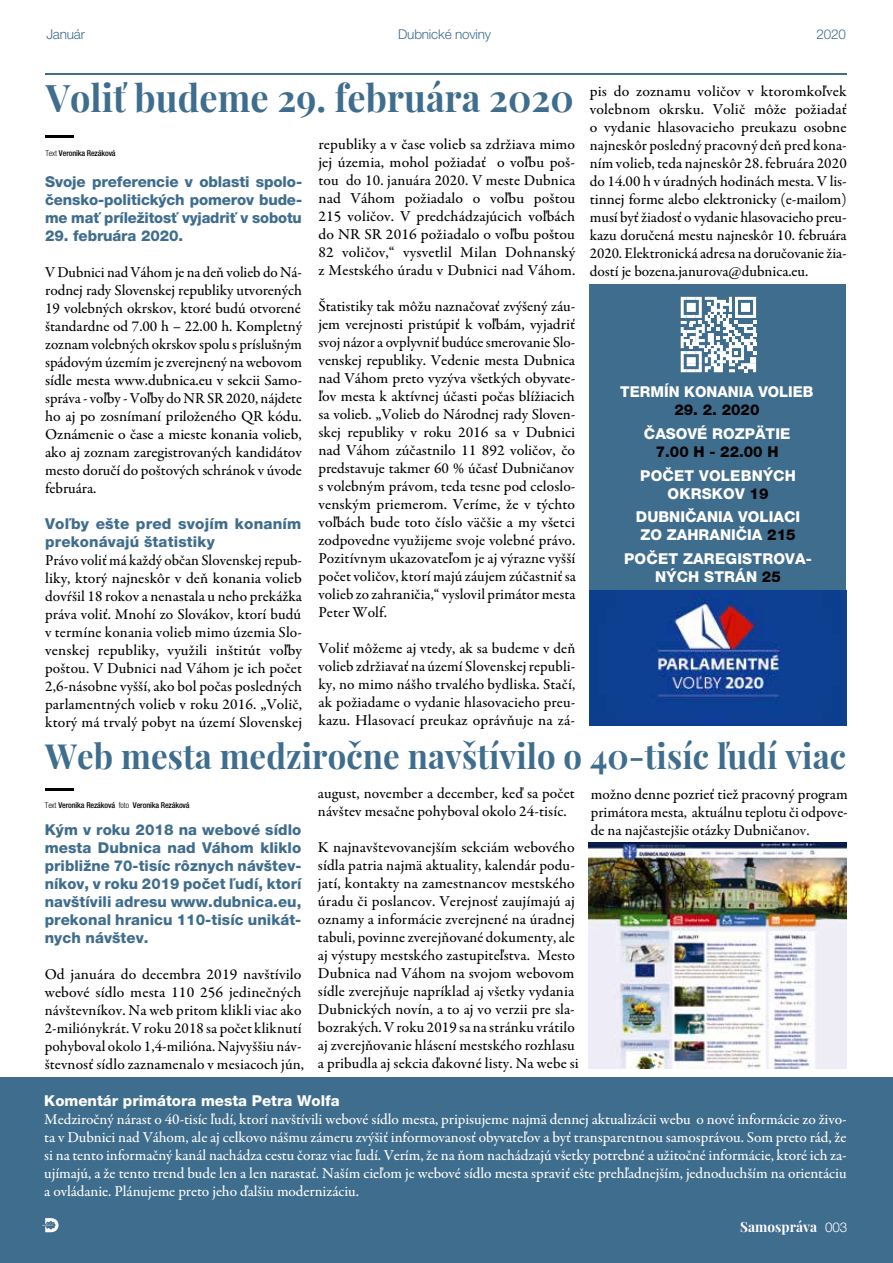
<style>
.page{position:relative;width:893px;height:1263px;background:#fff}
.page>*{position:absolute;margin:0;border:0;box-sizing:border-box;transform-origin:0 0}
.t1{font:700 38.1px "Playfair Display";color:#3f6d8d;scale:.95 1}
.t2{font:700 34.8px "Playfair Display";color:#3f6d8d;scale:.95 1}
.t3{font:500 15.3px/18px "Garamond Premr Pro";letter-spacing:.01em;color:#000;text-align:justify}
.t4{font:500 15.3px/18px "Garamond Premr Pro";letter-spacing:-.005em;color:#fff;text-align:justify}
.t5{font:800 15px/18px "Helvetica Neue LT Pro";letter-spacing:.005em;color:#3f6d8d;text-align:justify}
.t6{font:800 15px/18px "Helvetica Neue LT Pro";color:#fff;text-align:center}
.t7{font:800 15px "Helvetica Neue LT Pro";color:#000}
.t8{font:700 14.1px "Playfair Display";color:#fff;scale:.96 1}
.t9{font:300 13.5px "Helvetica Neue LT Pro";letter-spacing:-.015em;color:#3f6d8d}
.t10{font:500 condensed 8.1px "Helvetica Neue LT Pro";letter-spacing:-.015em;color:#000}
.s1{font-weight:300}
.s2{color:#000}
.s3{color:#1a1a1a}
.s4{font-family:"Helvetica Neue LT Pro";font-weight:300;font-size:13.5px}
</style>
<div class="page">
<div style="left:589px;top:284px;width:257px;height:307px;background:#3f6d8d"></div>
<div style="left:0;top:1077px;width:893px;height:186px;background:#3f6d8d"></div>
<hr style="left:46px;top:73px;width:801px;height:1px;background:#3f6d8d">
<svg style="left:42px;top:1218px;width:17px;height:14px"></svg>
<hr style="left:45px;top:135px;width:29px;height:3px;background:#000">
<hr style="left:45px;top:787px;width:28px;height:3px;background:#000">
<svg style="left:681px;top:297px;width:75px;height:75px"></svg>
<img style="left:589px;top:591px;width:257px;height:134px">
<img style="left:588px;top:843px;width:259px;height:225px">
<p class="t9" style="left:46px;top:26px;width:40px">Január</p>
<p class="t9" style="left:398px;top:26px;width:94px">Dubnické noviny</p>
<p class="t9" style="left:817px;top:26px;width:31px">2020</p>
<h1 class="t1" style="left:46px;top:74px;width:557px">Voliť budeme 29. februára 2020</h1>
<p class="t10" style="left:45px;top:148px;width:72px"><span class="s1">Text</span> Veronika Rezáková</p>
<p class="t5" style="left:45px;top:173px;width:259px">Svoje preferencie v oblasti spolo&shy;čensko-politických pomerov bude&shy;me mať príležitosť vyjadriť v sobotu</p>
<p class="t5" style="left:45px;top:227px;width:139px">29. februára 2020.</p>
<p class="t3" style="left:45px;top:264px;width:258px">V Dubnici nad Váhom je na deň volieb do Ná&shy;rodnej rady Slovenskej republiky utvorených 19 volebných okrskov, ktoré budú otvorené štandardne od 7.00 h – 22.00 h. Kompletný zoznam volebných okrskov spolu s príslušným spádovým územím je zverejnený na webovom sídle mesta www.dubnica.eu v sekcii Samo&shy;správa - voľby - Voľby do NR SR 2020, nájdete ho aj po zosnímaní priloženého QR kódu.<br>Oznámenie o čase a mieste konania volieb, ako aj zoznam zaregistrovaných kandidátov mesto doručí do poštových schránok v úvode februára.</p>
<p class="t5" style="left:45px;top:515px;width:258px">Voľby ešte pred svojím konaním prekonávajú štatistiky</p>
<p class="t3" style="left:45px;top:552px;width:258px">Právo voliť má každý občan Slovenskej repub&shy;liky, ktorý najneskôr v deň konania volieb dovŕšil 18 rokov a nenastala u neho prekážka práva voliť. Mnohí zo Slovákov, ktorí budú v termíne konania volieb mimo územia Slo&shy;venskej republiky, využili inštitút voľby poštou. V Dubnici nad Váhom je ich počet 2,6-násobne vyšší, ako bol počas posledných parlamentných volieb v roku 2016. „Volič, ktorý má trvalý pobyt na území Slovenskej</p>
<p class="t3" style="left:318px;top:136px;width:258px">republiky a v čase volieb sa zdržiava mimo jej územia, mohol požiadať o voľbu poš&shy;tou do 10. januára 2020. V meste Dubnica nad Váhom požiadalo o voľbu poštou 215 voličov. V predchádzajúcich voľbách do NR SR 2016 požiadalo o voľbu poštou 82 voličov,“ vysvetlil Milan Dohnanský z Mestského úradu v Dubnici nad Váhom.</p>
<p class="t3" style="left:318px;top:298px;width:259px">Štatistiky tak môžu naznačovať zvýšený záu&shy;jem verejnosti pristúpiť k voľbám, vyjadriť svoj názor a ovplyvniť budúce smerovanie Slo&shy;venskej republiky. Vedenie mesta Dubnica nad Váhom preto vyzýva všetkých obyvate&shy;ľov mesta k aktívnej účasti počas blížiacich sa volieb. „Volieb do Národnej rady Sloven&shy;skej republiky v roku 2016 sa v Dubnici nad Váhom zúčastnilo 11 892 voličov, čo predstavuje takmer 60 % účasť Dubničanov s volebným právom, teda tesne pod celoslo&shy;venským priemerom. Veríme, že v týchto voľbách bude toto číslo väčšie a my všetci zodpovedne využijeme svoje volebné právo.<br>Pozitívnym ukazovateľom je aj výrazne vyšší počet voličov, ktorí majú záujem zúčastniť sa volieb zo zahraničia,“ vyslovil primátor mesta Peter Wolf.</p>
<p class="t3" style="left:318px;top:640px;width:258px">Voliť môžeme aj vtedy, ak sa budeme v deň volieb zdržiavať na území Slovenskej republi&shy;ky, no mimo nášho trvalého bydliska. Stačí, ak požiadame o vydanie hlasovacieho preu&shy;kazu. Hlasovací preukaz oprávňuje na zá-</p>
<p class="t3" style="left:590px;top:83px;width:258px">pis do zoznamu voličov v ktoromkoľvek volebnom okrsku. Volič môže požiadať o vydanie hlasovacieho preukazu osobne najneskôr posledný pracovný deň pred kona&shy;ním volieb, teda najneskôr 28. februára 2020 do 14.00 h v úradných hodinách mesta. V lis&shy;tinnej forme alebo elektronicky (e-mailom) musí byť žiadosť o vydanie hlasovacieho preu&shy;kazu doručená mestu najneskôr 10. februára 2020. Elektronická adresa na doručovanie žia&shy;dostí je bozena.janurova@dubnica.eu.</p>
<p class="t6" style="left:620px;top:382px;width:195px">TERMÍN KONANIA VOLIEB</p>
<p class="t7" style="left:674px;top:401px;width:87px">29. 2. 2020</p>
<p class="t6" style="left:644px;top:425px;width:148px">ČASOVÉ ROZPÄTIE</p>
<p class="t7" style="left:656px;top:443px;width:124px">7.00 H - 22.00 H</p>
<p class="t6" style="left:640px;top:466px;width:157px">POČET VOLEBNÝCH<br>OKRSKOV <span class="s2">19</span></p>
<p class="t6" style="left:636px;top:507px;width:166px">DUBNIČANIA VOLIACI<br>ZO ZAHRANIČIA <span class="s2">215</span></p>
<p class="t6" style="left:624px;top:549px;width:189px">POČET ZAREGISTROVA-<br>NÝCH STRÁN <span class="s2">25</span></p>
<h2 class="t2" style="left:45px;top:734px;width:845px">Web mesta medziročne navštívilo o 40-tisíc ľudí viac</h2>
<p class="t10" style="left:45px;top:800px;width:146px"><span class="s1">Text</span> Veronika Rezáková <span class="s1">foto</span> Veronika Rezáková</p>
<p class="t5" style="left:45px;top:820px;width:258px">Kým v roku 2018 na webové sídlo mesta Dubnica nad Váhom kliklo približne 70-tisíc rôznych návštev&shy;níkov, v roku 2019 počet ľudí, ktorí navštívili adresu www.dubnica.eu, prekonal hranicu 110-tisíc unikát&shy;nych návštev.</p>
<p class="t3" style="left:45px;top:965px;width:261px;text-align:left">Od januára do decembra 2019 navštívilo webové sídlo mesta 110 256 jedinečných návštevníkov. Na web pritom klikli viac ako 2-miliónykrát. V roku 2018 sa počet kliknutí pohyboval okolo 1,4-milióna. Najvyššiu náv&shy;števnosť sídlo zaznamenalo v mesiacoch jún,</p>
<p class="t3" style="left:318px;top:785px;width:258px">august, november a december, keď sa počet návštev mesačne pohyboval okolo 24-tisíc.</p>
<p class="t3" style="left:318px;top:839px;width:262px;text-align:left">K najnavštevovanejším sekciám webového sídla patria najmä aktuality, kalendár podu&shy;jatí, kontakty na zamestnancov mestského úradu či poslancov. Verejnosť zaujímajú aj oznamy a informácie zverejnené na úradnej tabuli, povinne zverejňované dokumenty, ale aj výstupy mestského zastupiteľstva. Mesto Dubnica nad Váhom na svojom webovom sídle zverejňuje napríklad aj všetky vydania Dubnických novín, a to aj vo verzii pre sla&shy;bozrakých. V roku 2019 sa na stránku vrátilo aj zverejňovanie hlásení mestského rozhlasu a pribudla aj sekcia ďakovné listy. Na webe si</p>
<p class="t3" style="left:591px;top:786px;width:258px">možno denne pozrieť tiež pracovný program primátora mesta, aktuálnu teplotu či odpove&shy;de na najčastejšie otázky Dubničan<span class="s3">ov.</span></p>
<p class="t6" style="left:44px;top:1092px;width:297px">Komentár primátora mesta Petra Wolfa</p>
<p class="t4" style="left:44px;top:1111px;width:804px">Medziročný nárast o 40-tisíc ľudí, ktorí navštívili webové sídlo mesta, pripisujeme najmä dennej aktualizácii webu o nové informácie zo živo&shy;ta v Dubnici nad Váhom, ale aj celkovo nášmu zámeru zvýšiť informovanosť obyvateľov a byť transparentnou samosprávou. Som preto rád, že si na tento informačný kanál nachádza cestu čoraz viac ľudí. Verím, že na ňom nachádzajú všetky potrebné a užitočné informácie, ktoré ich za&shy;ujímajú, a že tento trend bude len a len narastať. Naším cieľom je webové sídlo mesta spraviť ešte prehľadnejším, jednoduchším na orientáciu a ovládanie. Plánujeme preto jeho ďalšiu modernizáciu.</p>
<p class="t8" style="left:740px;top:1218px;width:113px">Samospráva <span class="s4">003</span></p>
</div>
